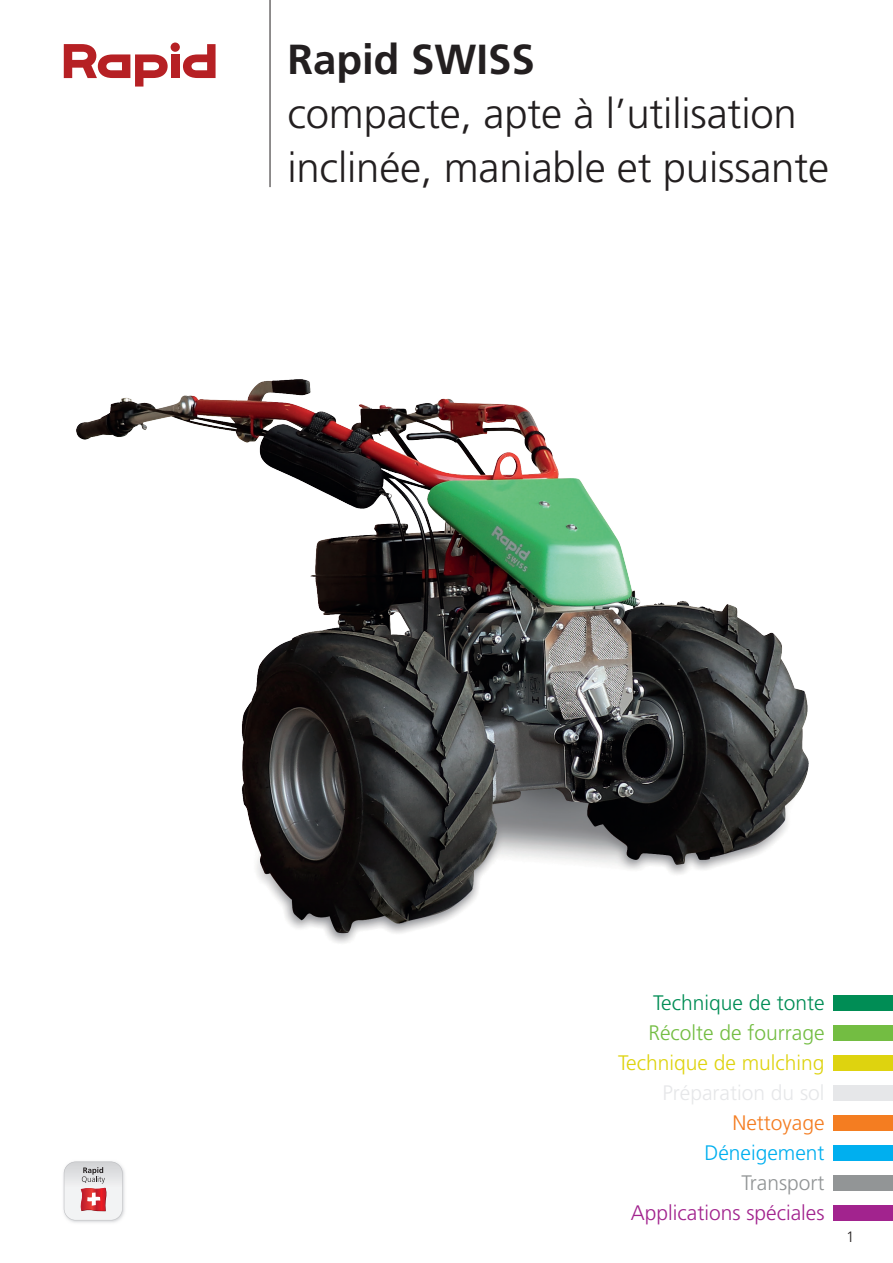
<style>
.page{position:relative;width:893px;height:1263px;background:#fff}
.page>*{position:absolute;margin:0;border:0;box-sizing:border-box;transform-origin:0 0}
.t1{font:300 42px/54px "Frutiger";letter-spacing:-.005em;color:#231f20}
.t2{font:700 42px "Frutiger LT Std";color:#231f20}
.t3{font:300 21px "Frutiger";color:#a2238e}
.t4{font:300 21px "Frutiger";color:#ded30f}
.t5{font:300 21px "Frutiger";color:#73bd42}
.t6{font:300 21px "Frutiger";color:#008d55}
.t7{font:300 21px "Frutiger";color:#e6e7e9}
.t8{font:300 21px "Frutiger";color:#00afef}
.t9{font:300 21px "Frutiger";color:#f47d21}
.t10{font:300 21px "Frutiger";color:#929596}
.t11{font:300 15px "Frutiger";color:#231f20}
</style>
<div class="page">
<img style="left:76px;top:379px;width:733px;height:564px">
<img style="left:63px;top:1169px;width:62px;height:54px">
<svg style="left:64px;top:1161px;width:59px;height:59px"></svg>
<div style="left:171px;top:54px;width:8px;height:24px;background:#b62024"></div>
<div style="left:171px;top:43px;width:9px;height:9px;background:#b62024;border-radius:50%"></div>
<svg style="left:64px;top:44px;width:104px;height:43px"></svg>
<svg style="left:183px;top:44px;width:33px;height:34px"></svg>
<hr style="left:270px;top:0;width:1px;height:187px;background:#231f20">
<div style="left:833px;top:995px;width:60px;height:15px;background:#008d55"></div>
<div style="left:833px;top:1025px;width:60px;height:15px;background:#73bd42"></div>
<div style="left:833px;top:1055px;width:60px;height:15px;background:#ded30f"></div>
<div style="left:833px;top:1085px;width:60px;height:15px;background:#e6e7e9"></div>
<div style="left:833px;top:1115px;width:60px;height:15px;background:#f47d21"></div>
<div style="left:833px;top:1145px;width:60px;height:15px;background:#00afef"></div>
<div style="left:833px;top:1175px;width:60px;height:15px;background:#929596"></div>
<div style="left:833px;top:1205px;width:60px;height:15px;background:#a2238e"></div>
<p class="t2" style="left:287px;top:34px;width:249px">Rapid SWISS</p>
<p class="t1" style="left:287px;top:86px;width:543px">compacte, apte à l’utilisation inclinée, maniable et puissante</p>
<p class="t6" style="left:653px;top:991px;width:173px">Technique de tonte</p>
<p class="t5" style="left:648px;top:1021px;width:178px">Récolte de fourrage</p>
<p class="t4" style="left:618px;top:1051px;width:208px">Technique de mulching</p>
<p class="t7" style="left:662px;top:1081px;width:164px">Préparation du sol</p>
<p class="t9" style="left:732px;top:1111px;width:94px">Nettoyage</p>
<p class="t8" style="left:704px;top:1141px;width:122px">Déneigement</p>
<p class="t10" style="left:741px;top:1171px;width:85px">Transport</p>
<p class="t3" style="left:631px;top:1201px;width:195px">Applications spéciales</p>
<p class="t11" style="left:846px;top:1229px;width:10px">1</p>
</div>
